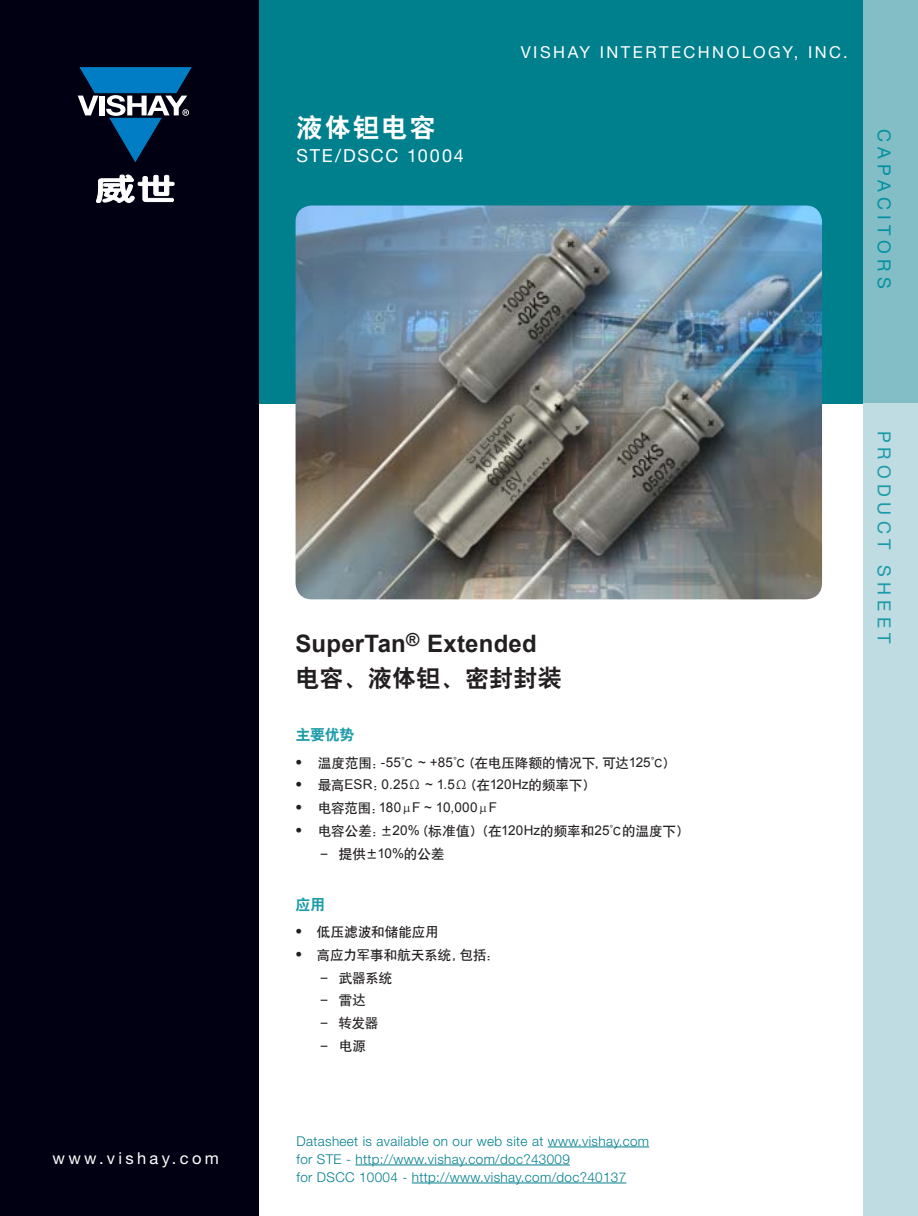
<style>
.page{position:relative;width:918px;height:1216px;background:#fff}
.page>*{position:absolute;margin:0;border:0;box-sizing:border-box;transform-origin:0 0}
.PT_F_Header{font:26.25px "H Yb 2 gj";letter-spacing:.075em;color:#fff}
.PT_F_Title{font:700 24px "Arial";letter-spacing:.01em;color:#231f20}
.PT_F_Title-2{font:24px "H Yb 2 gj";letter-spacing:.01em;color:#231f20}
.PT_F_SubHead{font:18px "Helvetica Neue LT Std";letter-spacing:.095em;color:#fff}
.F_Sidebar_LitType{font:18px "Helvetica Neue LT Std";letter-spacing:.295em;color:#1a9ba8}
.F_Sidebar_ProductGro{font:18px "Helvetica Neue LT Std";letter-spacing:.29em;color:#0291a0}
.STD_CorpName_New{font:16.5px "Helvetica Neue LT Std";letter-spacing:.15em;color:#fff}
.Website{font:16.5px "Helvetica Neue LT Std";letter-spacing:.2em;color:#fff}
.PT_F_Title-3{font:15px "H Yb 2 gj";letter-spacing:-.015em;color:#1a9ba8}
.PT_F_BottomInfo{font:300 13.5px/18px "Helvetica Neue LT Std";letter-spacing:.025em;color:#007f8d}
.PT_F_Bullet{font:13.5px "H Yb 1 gj";color:#231f20}
.PT_F_Bullet-2{font:13.5px "Arial";letter-spacing:.005em;color:#231f20}
.s1{font-family:"Helvetica Neue LT Std"}
.s2{font-family:"Arial"}
.s3{font-family:"H Yb 1 gj"}
</style>
<div class="page">
<hr style="left:548px;top:1146px;width:101px;height:1px;background:#007f8d">
<hr style="left:355px;top:1164px;width:215px;height:1px;background:#007f8d">
<hr style="left:412px;top:1182px;width:214px;height:1px;background:#007f8d">
<div style="left:257px;top:0;width:614px;height:403px;background:#007f8d"></div>
<div style="left:864px;top:0;width:54px;height:403px;background:#83bec7"></div>
<div style="left:864px;top:403px;width:54px;height:812px;background:#bedce1"></div>
<div style="left:0;top:0;width:259px;height:1215px;background:#000012"></div>
<img style="left:296px;top:205px;width:526px;height:394px">
<svg style="left:96px;top:174px;width:79px;height:29px"></svg>
<svg style="left:78px;top:68px;width:113px;height:94px"></svg>
<p class="Website" style="left:53px;top:1148px;width:168px">www.vishay.com</p>
<p class="PT_F_Header" style="left:297px;top:114px;width:141px">液体钽电容</p>
<p class="PT_F_SubHead" style="left:297px;top:145px;width:169px">STE/DSCC 10004</p>
<p class="STD_CorpName_New" style="left:521px;top:42px;width:329px">VISHAY INTERTECHNOLOGY, INC.</p>
<p class="F_Sidebar_ProductGro" style="left:895px;top:129px;width:161px;rotate:90deg">CAPACITORS</p>
<p class="PT_F_Title" style="left:295px;top:627px;width:243px">SuperTan<sup>®</sup> Extended</p>
<p class="PT_F_Title-2" style="left:295px;top:666px;width:268px">电容、液体钽、密封封装</p>
<p class="PT_F_Title-3" style="left:295px;top:727px;width:61px">主要优势</p>
<p class="PT_F_Bullet" style="left:295px;top:755px;width:382px"><span class="s1">•</span> 温度范围：<span class="s2">-55</span>℃ <span class="s2">~ +85</span>℃（在电压降额的情况下，可达<span class="s2">125</span>℃）</p>
<p class="PT_F_Bullet-2" style="left:295px;top:775px;width:302px"><span class="s1">•</span> <span class="s3">最高</span>ESR<span class="s3">：</span>0.25<span class="s3">Ω</span> ~ 1.5<span class="s3">Ω（在</span>120Hz<span class="s3">的频率下）</span></p>
<p class="PT_F_Bullet-2" style="left:295px;top:798px;width:203px"><span class="s1">•</span> <span class="s3">电容范围：</span>180<span class="s3">μ</span>F ~ 10,000<span class="s3">μ</span>F</p>
<p class="PT_F_Bullet" style="left:295px;top:823px;width:396px"><span class="s1">•</span> 电容公差：±<span class="s2">20%</span>（标准值）（在<span class="s2">120Hz</span>的频率和<span class="s2">25</span>℃的温度下）</p>
<p class="PT_F_Bullet" style="left:321px;top:846px;width:126px"><span class="s1">–</span> 提供±<span class="s2">10%</span>的公差</p>
<p class="PT_F_Title-3" style="left:295px;top:896px;width:31px">应用</p>
<p class="PT_F_Bullet" style="left:295px;top:925px;width:145px"><span class="s1">•</span> 低压滤波和储能应用</p>
<p class="PT_F_Bullet" style="left:295px;top:947px;width:205px"><span class="s1">•</span> 高应力军事和航天系统，包括：</p>
<p class="PT_F_Bullet" style="left:321px;top:970px;width:73px"><span class="s1">–</span> 武器系统</p>
<p class="PT_F_Bullet" style="left:321px;top:993px;width:47px"><span class="s1">–</span> 雷达</p>
<p class="PT_F_Bullet" style="left:321px;top:1016px;width:59px"><span class="s1">–</span> 转发器</p>
<p class="PT_F_Bullet" style="left:321px;top:1038px;width:47px"><span class="s1">–</span> 电源</p>
<p class="PT_F_BottomInfo" style="left:297px;top:1131px;width:354px">Datasheet is available on our web site at www.vishay.com</p>
<p class="PT_F_BottomInfo" style="left:297px;top:1149px;width:331px">for STE - http://www.vishay.com/doc?43009<br>for DSCC 10004 - http://www.vishay.com/doc?40137</p>
<p class="F_Sidebar_LitType" style="left:895px;top:430px;width:214px;rotate:90deg">PRODUCT SHEET</p>
</div>
